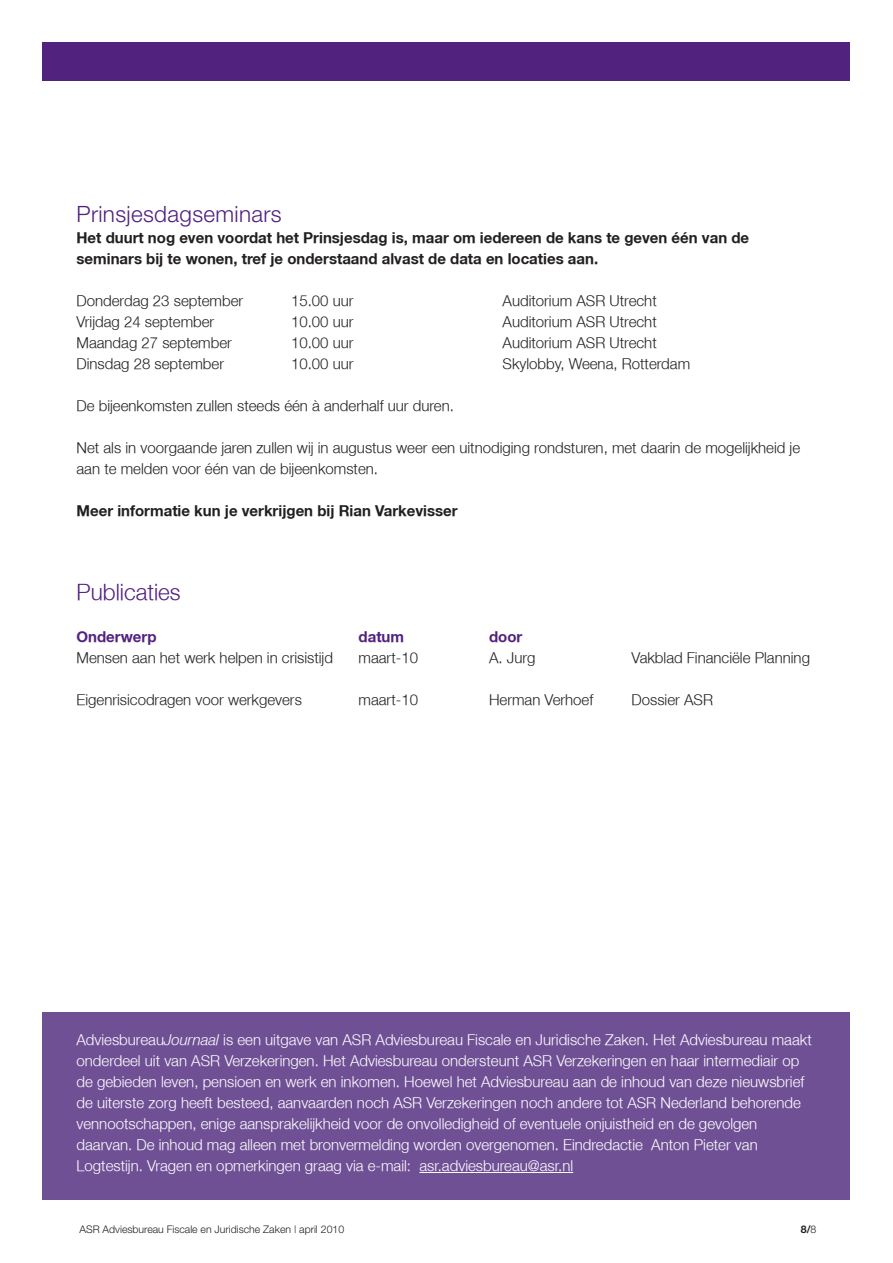
<style>
.page{position:relative;width:893px;height:1263px;background:#fff}
.page>*{position:absolute;margin:0;border:0;box-sizing:border-box;transform-origin:0 0}
.t1{font:300 22.5px "Helvetica Neue";letter-spacing:.015em;color:#52227f}
.t2{font:300 22.5px "Fortis Helvetica";color:#52227f}
.t3{font:300 15px/21px "Fortis Helvetica";color:#fff}
.t4{font:300 15px/21px "Fortis Helvetica";color:#231f20}
.t5{font:700 15px/21px "Fortis Helvetica";color:#231f20}
.t6{font:700 15px "Fortis Helvetica";color:#52227f}
.t7{font:300 10.5px "Helvetica Neue";color:#231f20}
.t8{font:700 10.5px "Helvetica Neue";color:#231f20}
.s1{font-style:italic}
.s2{font-weight:300}
</style>
<div class="page">
<div style="left:43px;top:43px;width:807px;height:38px;background:#52227f"></div>
<div style="left:43px;top:1012px;width:807px;height:187px;background:#705095"></div>
<hr style="left:419px;top:1172px;width:154px;height:1px;background:#fff">
<h1 class="t1" style="left:77px;top:200px;width:207px">Prinsjesdagseminars</h1>
<p class="t5" style="left:77px;top:228px;width:674px">Het duurt nog even voordat het Prinsjesdag is, maar om iedereen de kans te geven één van de seminars bij te wonen, tref je onderstaand alvast de data en locaties aan.</p>
<p class="t4" style="left:77px;top:290px;width:168px">Donderdag 23 september</p>
<p class="t4" style="left:291px;top:290px;width:64px">15.00 uur</p>
<p class="t4" style="left:503px;top:290px;width:156px">Auditorium ASR Utrecht</p>
<p class="t4" style="left:77px;top:311px;width:139px">Vrijdag 24 september</p>
<p class="t4" style="left:291px;top:311px;width:64px">10.00 uur</p>
<p class="t4" style="left:503px;top:311px;width:156px">Auditorium ASR Utrecht</p>
<p class="t4" style="left:77px;top:332px;width:157px">Maandag 27 september</p>
<p class="t4" style="left:291px;top:332px;width:64px">10.00 uur</p>
<p class="t4" style="left:503px;top:332px;width:156px">Auditorium ASR Utrecht</p>
<p class="t4" style="left:77px;top:353px;width:149px">Dinsdag 28 september</p>
<p class="t4" style="left:291px;top:353px;width:64px">10.00 uur</p>
<p class="t4" style="left:503px;top:353px;width:189px">Skylobby, Weena, Rotterdam</p>
<p class="t4" style="left:77px;top:395px;width:379px">De bijeenkomsten zullen steeds één à anderhalf uur duren.</p>
<p class="t4" style="left:77px;top:437px;width:725px">Net als in voorgaande jaren zullen wij in augustus weer een uitnodiging rondsturen, met daarin de mogelijkheid je aan te melden voor één van de bijeenkomsten.</p>
<p class="t5" style="left:77px;top:501px;width:383px">Meer informatie kun je verkrijgen bij Rian Varkevisser</p>
<h1 class="t2" style="left:77px;top:578px;width:106px">Publicaties</h1>
<p class="t6" style="left:77px;top:627px;width:81px">Onderwerp</p>
<p class="t6" style="left:359px;top:627px;width:47px">datum</p>
<p class="t6" style="left:489px;top:627px;width:35px">door</p>
<p class="t4" style="left:77px;top:647px;width:258px">Mensen aan het werk helpen in crisistijd</p>
<p class="t4" style="left:359px;top:647px;width:61px">maart-10</p>
<p class="t4" style="left:489px;top:647px;width:48px">A. Jurg</p>
<p class="t4" style="left:632px;top:647px;width:180px">Vakblad Financiële Planning</p>
<p class="t4" style="left:77px;top:689px;width:227px">Eigenrisicodragen voor werkgevers</p>
<p class="t4" style="left:359px;top:689px;width:61px">maart-10</p>
<p class="t4" style="left:489px;top:689px;width:106px">Herman Verhoef</p>
<p class="t4" style="left:632px;top:689px;width:83px">Dossier ASR</p>
<p class="t3" style="left:77px;top:1029px;width:737px">Adviesbureau<span class="s1">Journaal</span> is een uitgave van ASR Adviesbureau Fiscale en Juridische Zaken. Het Adviesbureau maakt onderdeel uit van ASR Verzekeringen. Het Adviesbureau ondersteunt ASR Verzekeringen en haar intermediair op de gebieden leven, pensioen en werk en inkomen. Hoewel het Adviesbureau aan de inhoud van deze nieuwsbrief de uiterste zorg heeft besteed, aanvaarden noch ASR Verzekeringen noch andere tot ASR Nederland behorende vennootschappen, enige aansprakelijkheid voor de onvolledigheid of eventuele onjuistheid en de gevolgen daarvan. De inhoud mag alleen met bronvermelding worden overgenomen. Eindredactie Anton Pieter van Logtestijn. Vragen en opmerkingen graag via e-mail: asr.adviesbureau@asr.nl</p>
<p class="t7" style="left:79px;top:1223px;width:266px">ASR Adviesbureau Fiscale en Juridische Zaken | april 2010</p>
<p class="t8" style="left:801px;top:1223px;width:17px">8/<span class="s2">8</span></p>
</div>
